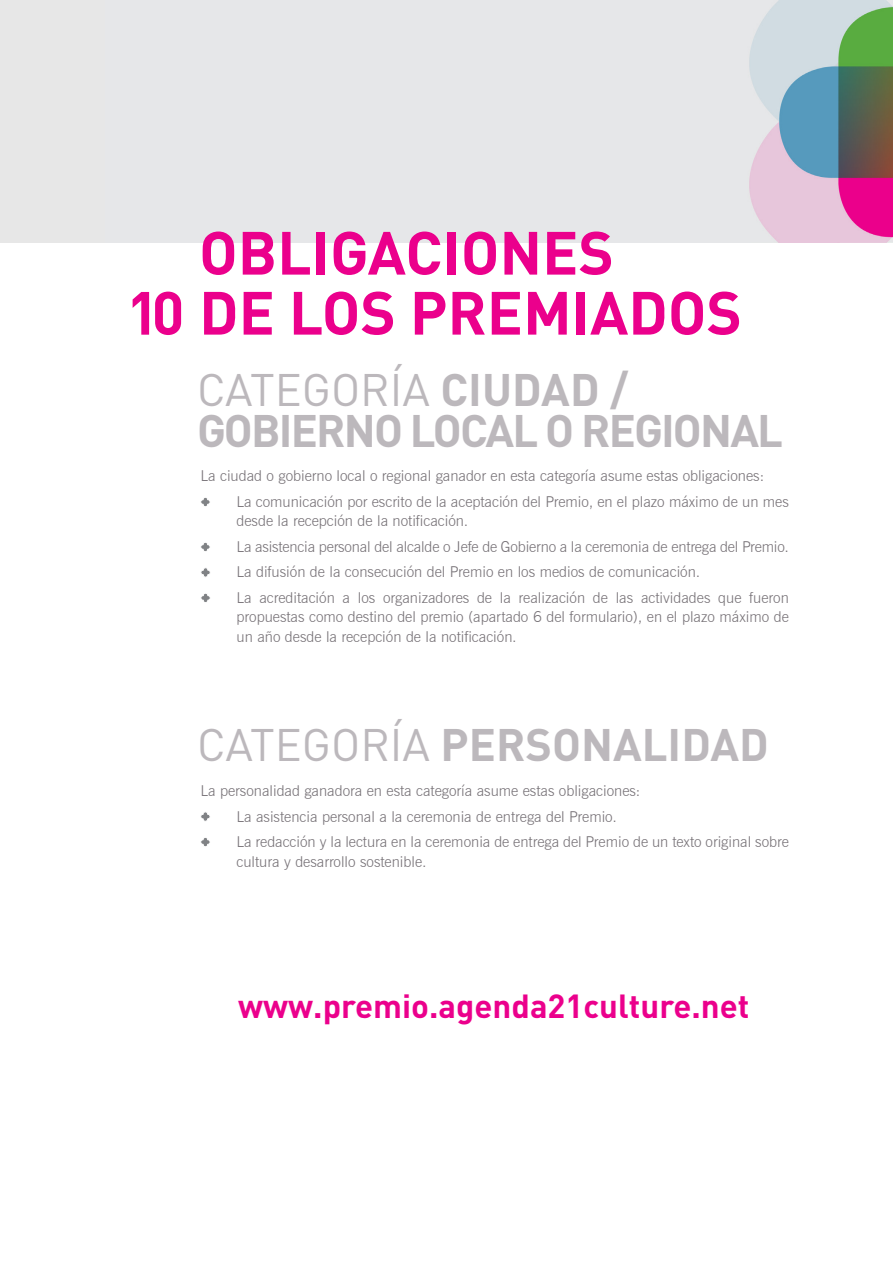
<style>
.page{position:relative;width:893px;height:1263px;background:#fff}
.page>*{position:absolute;margin:0;border:0;box-sizing:border-box;transform-origin:0 0}
.t1{font:700 60px "DIN Pro";color:#eb008c}
.t2{font:700 45px/40.5px "DIN Pro";letter-spacing:-.04em;color:#bcb8bc}
.t3{font:700 45px "DIN Pro";color:#bcb8bc}
.t4{font:700 33px "DIN Pro";color:#eb008c}
.t5{font:300 15px/25.5px "News Gothic BT";color:#777277}
.s1{font-weight:400}
</style>
<div class="page">
<img style="left:105px;top:0;width:788px;height:242px">
<div style="left:0;top:0;width:105px;height:242px;background:#e7e7e7"></div>
<svg style="left:201px;top:497px;width:9px;height:10px"></svg>
<svg style="left:201px;top:542px;width:9px;height:10px"></svg>
<svg style="left:201px;top:568px;width:9px;height:9px"></svg>
<svg style="left:201px;top:593px;width:9px;height:9px"></svg>
<svg style="left:201px;top:812px;width:9px;height:9px"></svg>
<svg style="left:201px;top:838px;width:9px;height:9px"></svg>
<h1 class="t1" style="left:199px;top:212px;width:416px">OBLIGACIONES</h1>
<h1 class="t1" style="left:126px;top:272px;width:617px">10 DE LOS PREMIADOS</h1>
<h2 class="t2" style="left:197px;top:368px;width:587px"><span class="s1">CATEGORÍA</span> CIUDAD /<br>GOBIERNO LOCAL O REGIONAL</h2>
<p class="t5" style="left:237px;top:463px;width:554px;text-indent:-36px">La ciudad o gobierno local o regional ganador en esta categoría asume estas obligaciones:<br>La comunicación por escrito de la aceptación del Premio, en el plazo máximo de un mes</p>
<p class="t5" style="left:237px;top:508px;width:554px">desde la recepción de la notificación.<br>La asistencia personal del alcalde o Jefe de Gobierno a la ceremonia de entrega del Premio.<br>La difusión de la consecución del Premio en los medios de comunicación.<br>La acreditación a los organizadores de la realización de las actividades que fueron</p>
<p class="t5" style="left:237px;top:607px;width:554px;line-height:19.5px">propuestas como destino del premio (apartado 6 del formulario), en el plazo máximo de un año desde la recepción de la notificación.</p>
<h2 class="t3" style="left:197px;top:714px;width:573px"><span class="s1">CATEGORÍA</span> PERSONALIDAD</h2>
<p class="t5" style="left:237px;top:778px;width:554px;text-indent:-36px">La personalidad ganadora en esta categoría asume estas obligaciones:<br>La asistencia personal a la ceremonia de entrega del Premio.<br>La redacción y la lectura en la ceremonia de entrega del Premio de un texto original sobre</p>
<p class="t5" style="left:237px;top:848px;width:192px">cultura y desarrollo sostenible.</p>
<h3 class="t4" style="left:238px;top:983px;width:513px">www.premio.agenda21culture.net</h3>
</div>
